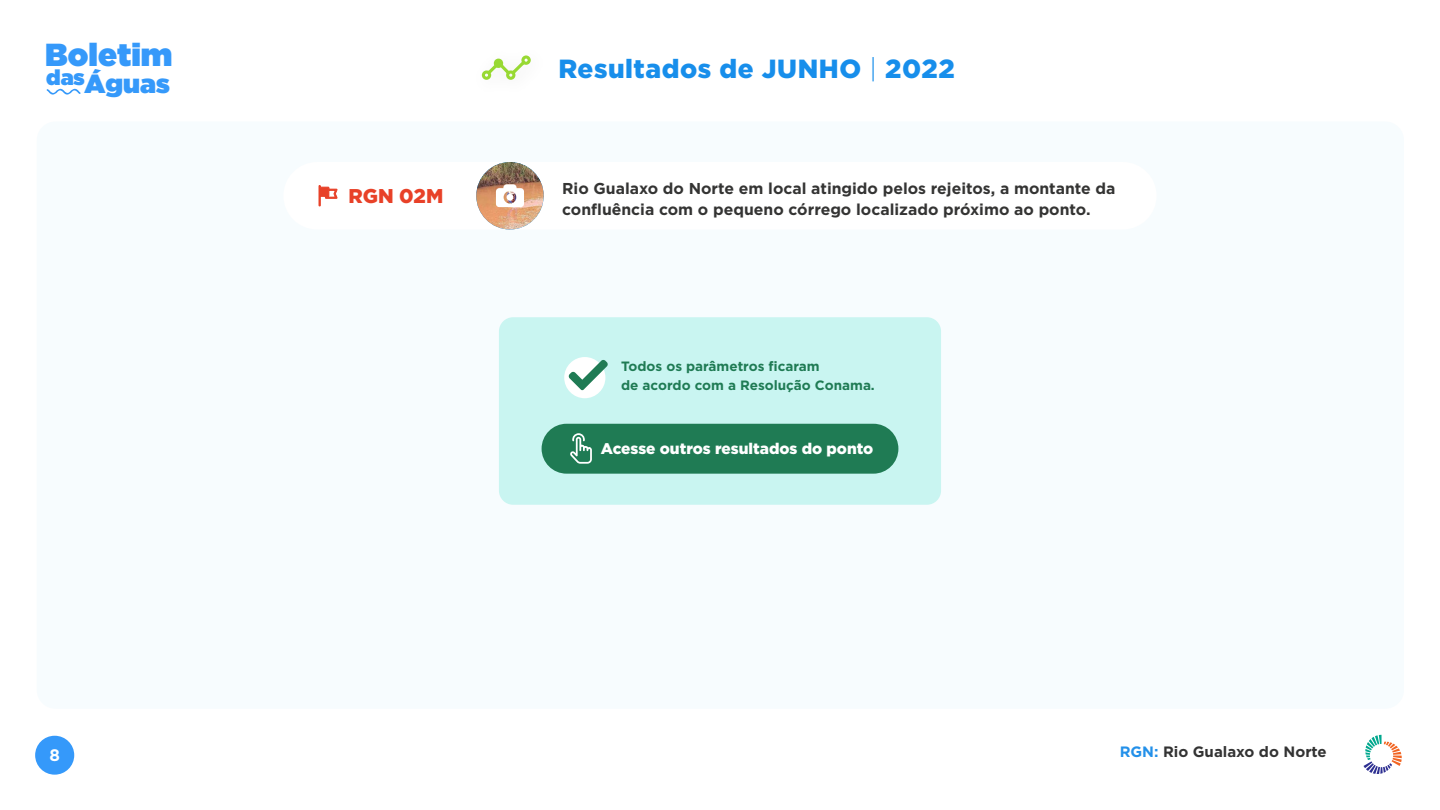
<style>
.page{position:relative;width:1440px;height:810px;background:#fff}
.page>*{position:absolute;margin:0;border:0;box-sizing:border-box;transform-origin:0 0}
.t1{font:900 31.88px "Gotham";color:#3599fa}
.t2{font:900 26.25px "Gotham";letter-spacing:.02em;color:#178eeb}
.t3{font:900 26.25px "Gotham";color:#3599fa}
.t4{font:900 21.45px "Gotham";color:#3599fa}
.t5{font:900 19.95px "Gotham";color:#e84128}
.t6{font:700 16.65px "Gotham";color:#fff}
.t7{font:700 15.75px/21.1px "Gotham";color:#343433}
.t8{font:900 15.45px "Gotham";color:#fff}
.t9{font:700 15px "Gotham";color:#333}
.t10{font:700 13.5px/18.6px "Gotham";color:#1f7b54}
.s1{font-weight:300}
.s2{color:#2390e9}
</style>
<div class="page">
<div style="left:37px;top:122px;width:1367px;height:587px;background:#f7fcfe;border-radius:19px"></div>
<svg style="left:482px;top:55px;width:49px;height:25px"></svg>
<div style="left:35px;top:736px;width:39px;height:39px;background:#3599fa;border-radius:19px"></div>
<div style="left:283px;top:162px;width:874px;height:68px;background:#fff;border-radius:34px"></div>
<img style="left:476px;top:162px;width:68px;height:68px;border-radius:34px">
<svg style="left:496px;top:184px;width:28px;height:23px"></svg>
<svg style="left:318px;top:185px;width:20px;height:22px"></svg>
<div style="left:499px;top:317px;width:442px;height:188px;background:#c9f5f1;border-radius:14px"></div>
<div style="left:542px;top:424px;width:356px;height:50px;background:#1f7b54;border-radius:25px"></div>
<svg style="left:570px;top:433px;width:22px;height:31px"></svg>
<div style="left:564px;top:357px;width:41px;height:41px;background:#fff;border-radius:50%"></div>
<svg style="left:568px;top:360px;width:40px;height:30px"></svg>
<svg style="left:47px;top:89px;width:34px;height:6px"></svg>
<svg style="left:1364px;top:735px;width:38px;height:39px"></svg>
<h1 class="t1" style="left:45px;top:32px;width:129px">Boletim</h1>
<h2 class="t3" style="left:85px;top:65px;width:87px">Águas</h2>
<h3 class="t4" style="left:46px;top:62px;width:40px">das</h3>
<p class="t5" style="left:348px;top:184px;width:96px">RGN 02M</p>
<h2 class="t2" style="left:559px;top:53px;width:398px">Resultados de JUNHO <span class="s1">|</span> 2022</h2>
<p class="t7" style="left:562px;top:178px;width:555px">Rio Gualaxo do Norte em local atingido pelos rejeitos, a montante da confluência com o pequeno córrego localizado próximo ao ponto.</p>
<p class="t10" style="left:621px;top:357px;width:255px">Todos os parâmetros ficaram<br>de acordo com a Resolução Conama.</p>
<p class="t8" style="left:601px;top:440px;width:274px">Acesse outros resultados do ponto</p>
<p class="t6" style="left:49px;top:744px;width:12px">8</p>
<p class="t9" style="left:1120px;top:742px;width:209px"><span class="s2">RGN:</span> Rio Gualaxo do Norte</p>
</div>
